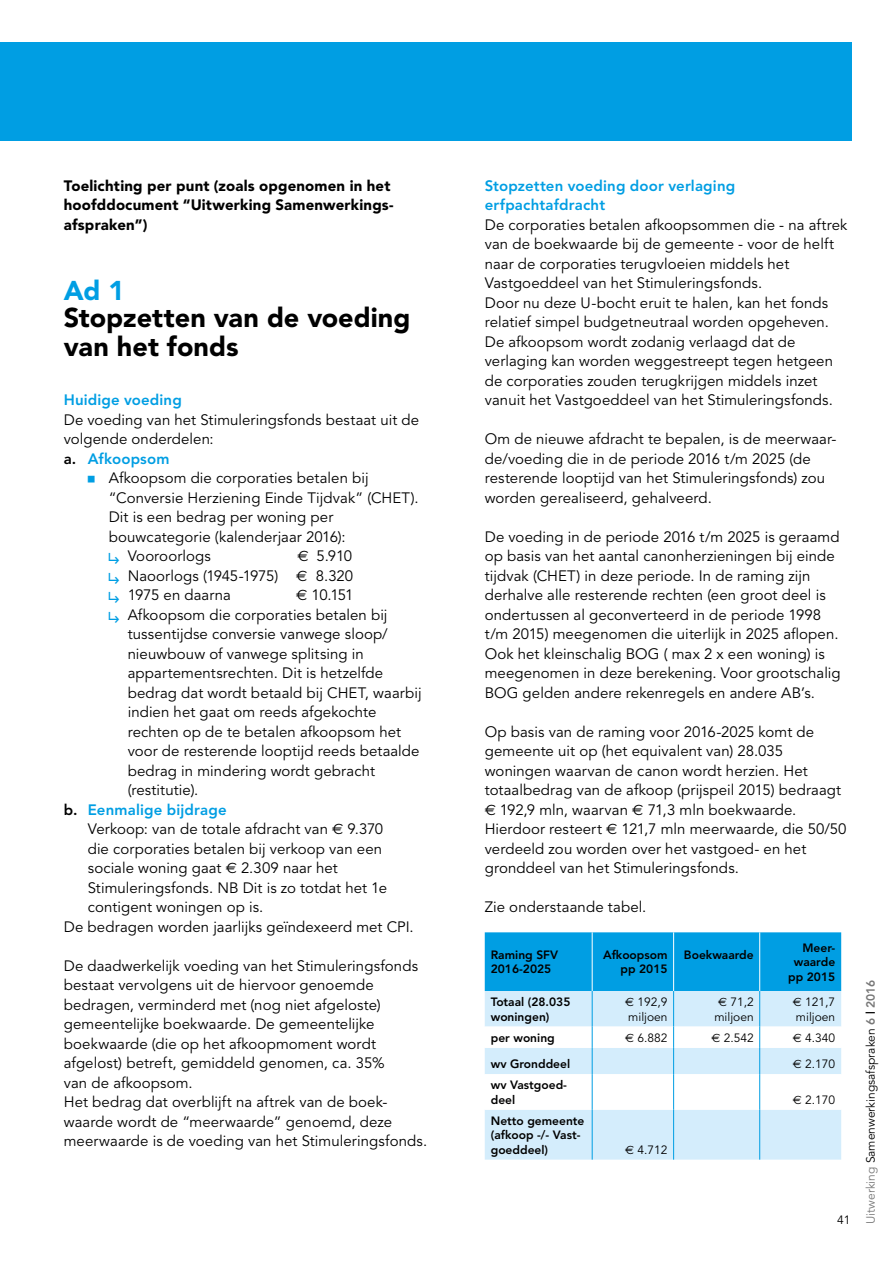
<style>
.page{position:relative;width:893px;height:1263px;background:#fff}
.page>*{position:absolute;margin:0;border:0;box-sizing:border-box;transform-origin:0 0}
.t1{font:900 27px/28.5px "Avenir";color:#000}
.t2{font:900 27px "Avenir";color:#009ee3}
.t3{font:15px/19.5px "Avenir";letter-spacing:.005em;color:#000}
.t4{font:900 15px/19.5px "Avenir";letter-spacing:.01em;color:#000}
.t5{font:800 15px/19.5px "Avenir";letter-spacing:.01em;color:#009ee3}
.t6{font:800 12px/14.4px "Avenir";color:#000}
.t7{font:12px/14.4px "Avenir";color:#000}
.s1{font-weight:800}
.s2{font-weight:800;color:#009ee3}
.s3{font-family:"ASD Formfont";color:#009ee3}
.s4{font-family:"Euro Sans"}
.s5{color:#000}
.s6{color:#787878}
.s7{font-weight:800;color:#787878}
</style>
<div class="page">
<div style="left:0;top:43px;width:851px;height:98px;background:#009ee3"></div>
<div style="left:485px;top:932px;width:356px;height:59px;background:#009ee3"></div>
<div style="left:485px;top:991px;width:356px;height:168px;background:#d4edfc"></div>
<hr style="left:592px;top:932px;width:1px;height:59px;background:#fff">
<hr style="left:673px;top:932px;width:1px;height:59px;background:#fff">
<hr style="left:759px;top:932px;width:1px;height:59px;background:#fff">
<hr style="left:592px;top:991px;width:1px;height:35px;background:#009ee3">
<hr style="left:673px;top:991px;width:1px;height:35px;background:#009ee3">
<hr style="left:759px;top:991px;width:1px;height:35px;background:#009ee3">
<svg style="left:485px;top:1026px;width:356px;height:84px"></svg>
<hr style="left:592px;top:1074px;width:1px;height:36px;background:#009ee3">
<hr style="left:673px;top:1074px;width:1px;height:36px;background:#009ee3">
<hr style="left:759px;top:1074px;width:1px;height:36px;background:#009ee3">
<hr style="left:592px;top:1110px;width:1px;height:49px;background:#009ee3">
<hr style="left:673px;top:1110px;width:1px;height:49px;background:#009ee3">
<hr style="left:759px;top:1110px;width:1px;height:49px;background:#009ee3">
<p class="t4" style="left:64px;top:175px;width:331px">Toelichting per punt (zoals opgenomen in het hoofddocument “Uitwerking Samenwerkings&shy;afspraken”)</p>
<h1 class="t2" style="left:64px;top:274px;width:62px">Ad 1</h1>
<h1 class="t1" style="left:64px;top:303px;width:348px">Stopzetten van de voeding van het fonds</h1>
<p class="t5" style="left:64px;top:390px;width:120px">Huidige voeding</p>
<p class="t3" style="left:64px;top:410px;width:357px">De voeding van het Stimuleringsfonds bestaat uit de volgende onderdelen:<br><span class="s1">a.</span> <span class="s2">Afkoopsom</span></p>
<p class="t3" style="left:109px;top:469px;width:311px;text-indent:-21px"><span class="s3">•</span> Afkoopsom die corporaties betalen bij “Conversie Herziening Einde Tijdvak” (CHET).<br>Dit is een bedrag per woning per bouwcategorie (kalenderjaar 2016):<br><span class="s3">&lt;</span> Vooroorlogs</p>
<p class="t3" style="left:109px;top:547px;width:246px;text-align:justify;text-indent:189px"><span class="s4">€</span> 5.910 <span class="s3">&lt;</span> Naoorlogs (1945-1975) <span class="s4">€</span> 8.320 <span class="s3">&lt;</span> 1975 en daarna</p>
<p class="t3" style="left:296px;top:586px;width:59px"><span class="s4">€</span> 10.151</p>
<p class="t3" style="left:109px;top:605px;width:280px"><span class="s3">&lt;</span> Afkoopsom die corporaties betalen bij</p>
<p class="t3" style="left:128px;top:625px;width:262px">tussentijdse conversie vanwege sloop/</p>
<p class="t3" style="left:128px;top:644px;width:238px">nieuwbouw of vanwege splitsing in</p>
<p class="t3" style="left:128px;top:664px;width:257px">appartementsrechten. Dit is hetzelfde</p>
<p class="t3" style="left:128px;top:683px;width:295px">bedrag dat wordt betaald bij CHET, waarbij</p>
<p class="t3" style="left:128px;top:703px;width:250px">indien het gaat om reeds afgekochte</p>
<p class="t3" style="left:128px;top:722px;width:275px">rechten op de te betalen afkoopsom het</p>
<p class="t3" style="left:128px;top:742px;width:293px">voor de resterende looptijd reeds betaalde</p>
<p class="t3" style="left:128px;top:761px;width:249px">bedrag in mindering wordt gebracht</p>
<p class="t3" style="left:128px;top:781px;width:72px">(restitutie).</p>
<p class="t5" style="left:64px;top:800px;width:164px"><span class="s5">b.</span> Eenmalige bijdrage</p>
<p class="t3" style="left:88px;top:820px;width:297px">Verkoop: van de totale afdracht van <span class="s4">€</span> 9.370</p>
<p class="t3" style="left:88px;top:839px;width:296px">die corporaties betalen bij verkoop van een</p>
<p class="t3" style="left:88px;top:859px;width:252px">sociale woning gaat <span class="s4">€</span> 2.309 naar het</p>
<p class="t3" style="left:88px;top:878px;width:301px">Stimuleringsfonds. NB Dit is zo totdat het 1e</p>
<p class="t3" style="left:88px;top:898px;width:177px">contigent woningen op is.</p>
<p class="t3" style="left:64px;top:917px;width:351px">De bedragen worden jaarlijks geïndexeerd met CPI.</p>
<p class="t3" style="left:64px;top:956px;width:365px">De daadwerkelijk voeding van het Stimuleringsfonds bestaat vervolgens uit de hiervoor genoemde bedragen, verminderd met (nog niet afgeloste) gemeentelijke boekwaarde. De gemeentelijke boekwaarde (die op het afkoopmoment wordt afgelost) betreft, gemiddeld genomen, ca. 35%<br>van de afkoopsom.<br>Het bedrag dat overblijft na aftrek van de boek&shy;waarde wordt de “meerwaarde” genoemd, deze meerwaarde is de voeding van het Stimuleringsfonds.</p>
<p class="t5" style="left:485px;top:176px;width:252px">Stopzetten voeding door verlaging erfpachtafdracht</p>
<p class="t3" style="left:485px;top:215px;width:364px">De corporaties betalen afkoopsommen die - na aftrek van de boekwaarde bij de gemeente - voor de helft naar de corporaties terugvloeien middels het Vastgoeddeel van het Stimuleringsfonds.<br>Door nu deze U-bocht eruit te halen, kan het fonds relatief simpel budgetneutraal worden opgeheven.<br>De afkoopsom wordt zodanig verlaagd dat de verlaging kan worden weggestreept tegen hetgeen de corporaties zouden terugkrijgen middels inzet vanuit het Vastgoeddeel van het Stimuleringsfonds.</p>
<p class="t3" style="left:485px;top:430px;width:353px">Om de nieuwe afdracht te bepalen, is de meerwaar&shy;de/voeding die in de periode 2016 t/m 2025 (de resterende looptijd van het Stimuleringsfonds) zou worden gerealiseerd, gehalveerd.</p>
<p class="t3" style="left:485px;top:527px;width:357px">De voeding in de periode 2016 t/m 2025 is geraamd op basis van het aantal canonherzieningen bij einde tijdvak (CHET) in deze periode. In de raming zijn derhalve alle resterende rechten (een groot deel is ondertussen al geconverteerd in de periode 1998 t/m 2015) meegenomen die uiterlijk in 2025 aflopen.<br>Ook het kleinschalig BOG ( max 2 x een woning) is meegenomen in deze berekening. Voor grootschalig BOG gelden andere rekenregels en andere AB’s.</p>
<p class="t3" style="left:485px;top:722px;width:363px">Op basis van de raming voor 2016-2025 komt de gemeente uit op (het equivalent van) 28.035 woningen waarvan de canon wordt herzien. Het totaalbedrag van de afkoop (prijspeil 2015) bedraagt <span class="s4">€</span> 192,9 mln, waarvan <span class="s4">€</span> 71,3 mln boekwaarde.<br>Hierdoor resteert <span class="s4">€</span> 121,7 mln meerwaarde, die 50/50 verdeeld zou worden over het vastgoed- en het gronddeel van het Stimuleringsfonds.</p>
<p class="t3" style="left:485px;top:898px;width:163px">Zie onderstaande tabel.</p>
<p class="t6" style="left:491px;top:948px;width:69px">Raming SFV<br>2016-2025</p>
<p class="t6" style="left:603px;top:948px;width:66px;text-align:right">Afkoopsom pp 2015</p>
<p class="t6" style="left:684px;top:948px;width:71px">Boekwaarde</p>
<p class="t6" style="left:788px;top:940px;width:49px;text-align:right">Meer&shy;waarde pp 2015</p>
<p class="t6" style="left:491px;top:995px;width:81px">Totaal (28.035 woningen)</p>
<p class="t7" style="left:625px;top:995px;width:44px"><span class="s4">€</span> 192,9 miljoen</p>
<p class="t7" style="left:714px;top:995px;width:41px;text-align:center"><span class="s4">€</span> 71,2 miljoen</p>
<p class="t7" style="left:793px;top:995px;width:44px"><span class="s4">€</span> 121,7 miljoen</p>
<p class="t6" style="left:491px;top:1030px;width:65px">per woning</p>
<p class="t7" style="left:625px;top:1031px;width:44px"><span class="s4">€</span> 6.882</p>
<p class="t7" style="left:711px;top:1031px;width:44px"><span class="s4">€</span> 2.542</p>
<p class="t7" style="left:793px;top:1031px;width:44px"><span class="s4">€</span> 4.340</p>
<p class="t6" style="left:491px;top:1057px;width:81px">wv Gronddeel</p>
<p class="t7" style="left:793px;top:1057px;width:44px"><span class="s4">€</span> 2.170</p>
<p class="t6" style="left:491px;top:1078px;width:78px">wv Vastgoed&shy;deel</p>
<p class="t7" style="left:793px;top:1093px;width:44px"><span class="s4">€</span> 2.170</p>
<p class="t6" style="left:491px;top:1113px;width:95px">Netto gemeente (afkoop -/- Vast&shy;goeddeel)</p>
<p class="t7" style="left:625px;top:1142px;width:44px"><span class="s4">€</span> 4.712</p>
<p class="t7" style="left:837px;top:1213px;width:15px">41</p>
<p class="t7" style="left:864px;top:1224px;width:246px;rotate:-90deg"><span class="s6">Uitwerking</span> Samenwerkingsafspraken <span class="s7">6</span> <span class="s1">|</span> <span class="s7">2016</span></p>
</div>
